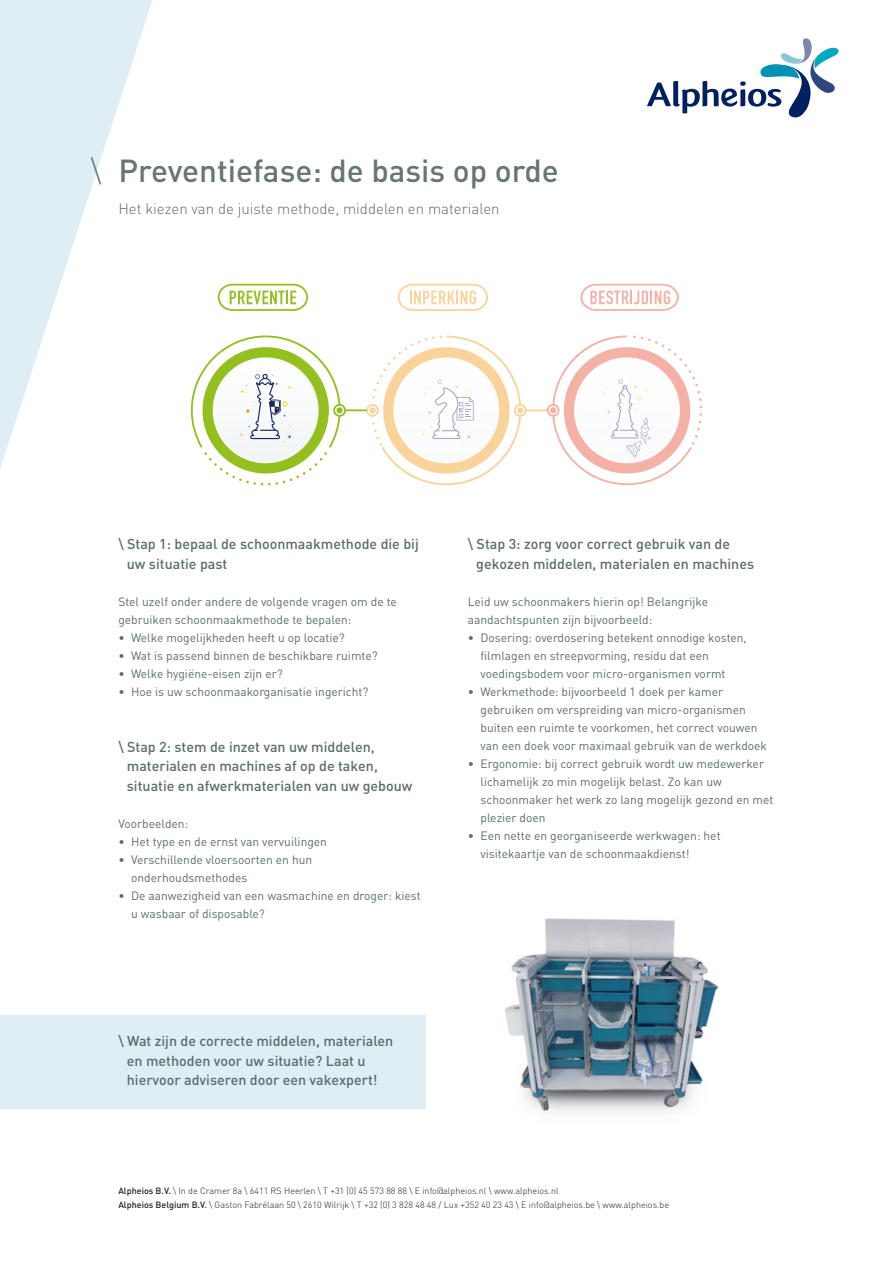
<style>
.page{position:relative;width:893px;height:1263px;background:#fff}
.page>*{position:absolute;margin:0;border:0;box-sizing:border-box;transform-origin:0 0}
.Titelke{font:500 31.5px "DIN Pro";color:#697477}
.Titelke-2{font:300 31.5px "DIN Pro";color:#697477}
.t1{font:300 15px "DIN Pro";color:#5d6b6d}
.t2{font:500 14.25px/19.5px "DIN Pro";color:#5d6b6d}
.t3{font:12px/18px "DIN Pro";color:#5d6b6d}
.t4{font:300 9px/14.2px "DIN Pro";color:#231f20}
.s1{font-weight:500}
</style>
<div class="page">
<svg style="left:647px;top:38px;width:192px;height:80px"></svg>
<svg style="left:0;top:0;width:152px;height:469px;fill:#e3f0f5"></svg>
<div style="left:0;top:1015px;width:425px;height:94px;background:#deeef4"></div>
<svg style="left:398px;top:284px;width:90px;height:27px"></svg>
<svg style="left:580px;top:284px;width:99px;height:27px"></svg>
<svg style="left:218px;top:284px;width:90px;height:27px"></svg>
<svg style="left:191px;top:335px;width:511px;height:150px"></svg>
<img style="left:504px;top:918px;width:215px;height:195px">
<p class="Titelke-2" style="left:91px;top:149px;width:12px">\</p>
<p class="Titelke" style="left:118px;top:149px;width:442px">Preventiefase: de basis op orde</p>
<p class="t1" style="left:118px;top:199px;width:383px">Het kiezen van de juiste methode, middelen en materialen</p>
<p class="t2" style="left:127px;top:534px;width:293px;text-indent:-9px">\ Stap 1: bepaal de schoonmaakmethode die bij uw situatie past</p>
<p class="t3" style="left:118px;top:593px;width:280px">Stel uzelf onder andere de volgende vragen om de te gebruiken schoonmaakmethode te bepalen:</p>
<p class="t3" style="left:118px;top:629px;width:228px">• Welke mogelijkheden heeft u op locatie?</p>
<p class="t3" style="left:118px;top:647px;width:261px">• Wat is passend binnen de beschikbare ruimte?</p>
<p class="t3" style="left:118px;top:665px;width:166px">• Welke hygiëne-eisen zijn er?</p>
<p class="t3" style="left:118px;top:683px;width:252px">• Hoe is uw schoonmaakorganisatie ingericht?</p>
<p class="t2" style="left:127px;top:736px;width:287px;text-indent:-9px">\ Stap 2: stem de inzet van uw middelen, materialen en machines af op de taken, situatie en afwerkmaterialen van uw gebouw</p>
<p class="t3" style="left:118px;top:815px;width:71px">Voorbeelden:</p>
<p class="t3" style="left:118px;top:833px;width:210px">• Het type en de ernst van vervuilingen</p>
<p class="t3" style="left:131px;top:851px;width:183px;text-indent:-13px">• Verschillende vloersoorten en hun onderhoudsmethodes</p>
<p class="t3" style="left:131px;top:887px;width:291px;text-indent:-13px">• De aanwezigheid van een wasmachine en droger: kiest u wasbaar of disposable?</p>
<p class="t2" style="left:118px;top:1030px;width:276px">\ Wat zijn de correcte middelen, materialen</p>
<p class="t2" style="left:127px;top:1050px;width:240px">en methoden voor uw situatie? Laat u</p>
<p class="t2" style="left:127px;top:1069px;width:252px">hiervoor adviseren door een vakexpert!</p>
<p class="t2" style="left:476px;top:534px;width:279px;text-indent:-9px">\ Stap 3: zorg voor correct gebruik van de gekozen middelen, materialen en machines</p>
<p class="t3" style="left:468px;top:593px;width:242px">Leid uw schoonmakers hierin op! Belangrijke aandachtspunten zijn bijvoorbeeld:</p>
<p class="t3" style="left:480px;top:629px;width:268px;text-indent:-13px">• Dosering: overdosering betekent onnodige kosten, filmlagen en streepvorming, residu dat een voedingsbodem voor micro-organismen vormt</p>
<p class="t3" style="left:480px;top:683px;width:288px;text-indent:-13px">• Werkmethode: bijvoorbeeld 1 doek per kamer gebruiken om verspreiding van micro-organismen buiten een ruimte te voorkomen, het correct vouwen van een doek voor maximaal gebruik van de werkdoek</p>
<p class="t3" style="left:480px;top:755px;width:294px;text-indent:-13px">• Ergonomie: bij correct gebruik wordt uw medewerker lichamelijk zo min mogelijk belast. Zo kan uw schoonmaker het werk zo lang mogelijk gezond en met plezier doen</p>
<p class="t3" style="left:480px;top:827px;width:242px;text-indent:-13px">• Een nette en georganiseerde werkwagen: het visitekaartje van de schoonmaakdienst!</p>
<p class="t4" style="left:118px;top:1183px;width:552px"><span class="s1">Alpheios B.V.</span> \ In de Cramer 8a \ 6411 RS Heerlen \ T +31 (0) 45 573 88 88 \ E info@alpheios.nl \ www.alpheios.nl<br><span class="s1">Alpheios Belgium B.V.</span> \ Gaston Fabrélaan 50 \ 2610 Wilrijk \ T +32 (0) 3 828 48 48 / Lux +352 40 23 43 \ E info@alpheios.be \ www.alpheios.be</p>
</div>
